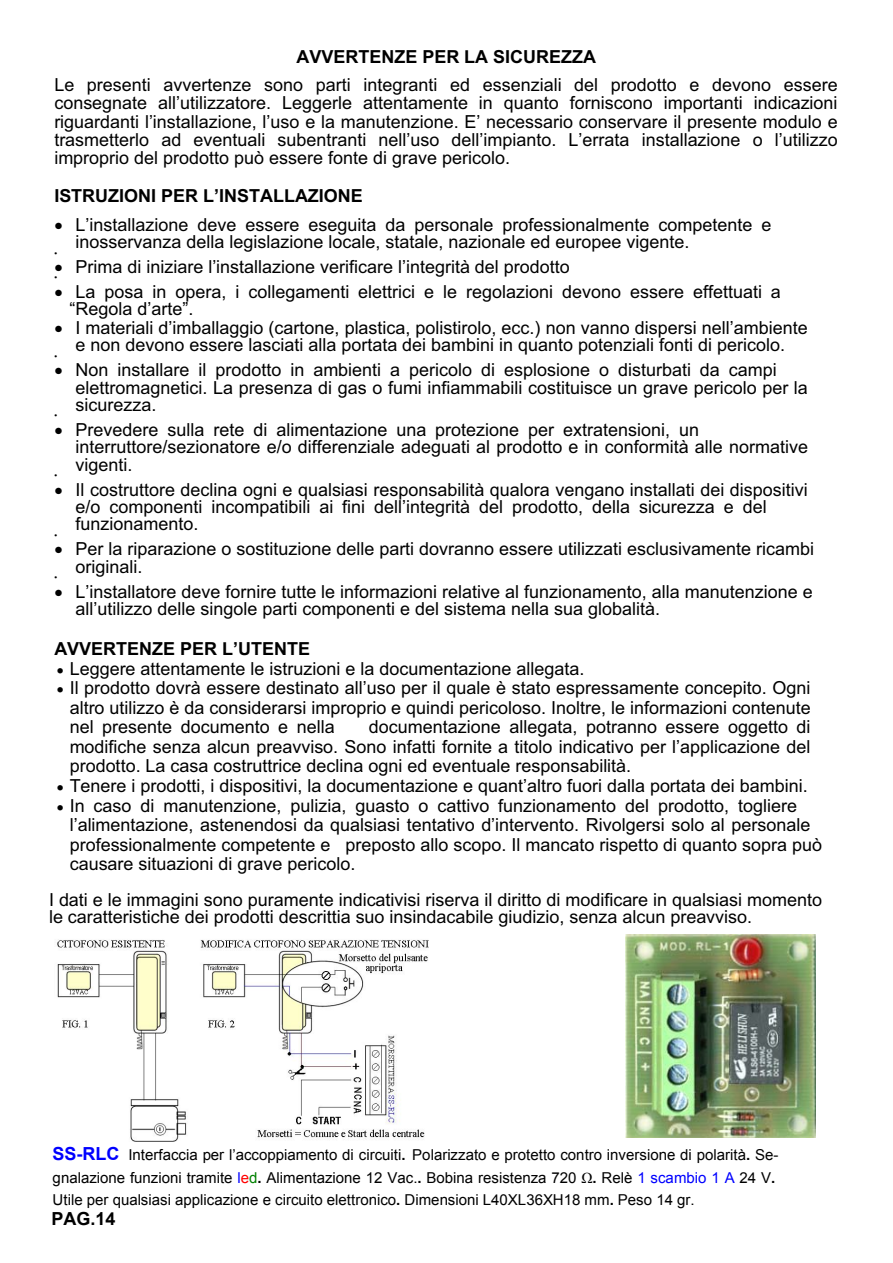
<style>
.page{position:relative;width:893px;height:1263px;background:#fff}
.page>*{position:absolute;margin:0;border:0;box-sizing:border-box;transform-origin:0 0}
.t1{font:18px/19.5px "Arial";color:#000}
.t2{font:700 18px "Arial";color:#000}
.t3{font:700 18px "Arial";color:#000}
.t4{font:15px/22.4px "Arial";color:#000}
.s1{font-weight:700;font-size:18px;color:#00f}
.s2{font-weight:700}
.s3{color:#00f}
.s4{color:#f00}
.s5{color:#008000}
.s6{font-family:"Times New Roman"}
</style>
<div class="page">
<img style="left:57px;top:939px;width:372px;height:202px">
<img style="left:625px;top:934px;width:191px;height:204px">
<p class="t2" style="left:296px;top:50px;width:301px">AVVERTENZE PER LA SICUREZZA</p>
<p class="t1" style="left:54px;top:77px;width:785px;line-height:18.3px;text-align:justify">Le presenti avvertenze sono parti integranti ed essenziali del prodotto e devono essere consegnate all’utilizzatore. Leggerle attentamente in quanto forniscono importanti indicazioni riguardanti l’installazione, l’uso e la manutenzione. E’ necessario conservare il presente modulo e trasmetterlo ad eventuali subentranti nell’uso dell’impianto. L’errata installazione o l’utilizzo improprio del prodotto può essere fonte di grave pericolo.</p>
<p class="t2" style="left:54px;top:189px;width:310px">ISTRUZIONI PER L’INSTALLAZIONE</p>
<p class="t1" style="left:76px;top:218px;width:697px;line-height:17.4px">L’installazione deve essere eseguita da personale professionalmente competente e inosservanza della legislazione locale, statale, nazionale ed europee vigente.</p>
<p class="t1" style="left:76px;top:256px;width:707px;line-height:24.8px">Prima di iniziare l’installazione verificare l’integrità del prodotto<br>La posa in opera, i collegamenti elettrici e le regolazioni devono essere effettuati a</p>
<p class="t1" style="left:76px;top:302px;width:734px;line-height:18px;text-indent:-6px">“Regola d’arte”.<br>I materiali d’imballaggio (cartone, plastica, polistirolo, ecc.) non vanno dispersi nell’ambiente e non devono essere lasciati alla portata dei bambini in quanto potenziali fonti di pericolo.</p>
<p class="t1" style="left:76px;top:363px;width:734px;line-height:17.4px">Non installare il prodotto in ambienti a pericolo di esplosione o disturbati da campi elettromagnetici. La presenza di gas o fumi infiammabili costituisce un grave pericolo per la sicurezza.</p>
<p class="t1" style="left:76px;top:423px;width:734px;line-height:17.4px">Prevedere sulla rete di alimentazione una protezione per extratensioni, un interruttore/sezionatore e/o differenziale adeguati al prodotto e in conformità alle normative vigenti.</p>
<p class="t1" style="left:76px;top:482px;width:734px;line-height:17.4px">Il costruttore declina ogni e qualsiasi responsabilità qualora vengano installati dei dispositivi e/o componenti incompatibili ai fini dell’integrità del prodotto, della sicurezza e del funzionamento.</p>
<p class="t1" style="left:76px;top:542px;width:740px;line-height:17.4px">Per la riparazione o sostituzione delle parti dovranno essere utilizzati esclusivamente ricambi originali.</p>
<p class="t1" style="left:76px;top:584px;width:739px;line-height:17.4px">L’installatore deve fornire tutte le informazioni relative al funzionamento, alla manutenzione e all’utilizzo delle singole parti componenti e del sistema nella sua globalità.</p>
<p class="t2" style="left:54px;top:642px;width:257px">AVVERTENZE PER L’UTENTE</p>
<p class="t1" style="left:70px;top:660px;width:743px">Leggere attentamente le istruzioni e la documentazione allegata.<br>Il prodotto dovrà essere destinato all’uso per il quale è stato espressamente concepito. Ogni altro utilizzo è da considerarsi improprio e quindi pericoloso. Inoltre, le informazioni contenute nel presente documento e nella</p>
<p class="t1" style="left:70px;top:719px;width:754px;text-indent:299px">documentazione allegata, potranno essere oggetto di modifiche senza alcun preavviso. Sono infatti fornite a titolo indicativo per l’applicazione del prodotto. La casa costruttrice declina ogni ed eventuale responsabilità.<br>Tenere i prodotti, i dispositivi, la documentazione e quant’altro fuori dalla portata dei bambini.<br>In caso di manutenzione, pulizia, guasto o cattivo funzionamento del prodotto, togliere l’alimentazione, astenendosi da qualsiasi tentativo d’intervento. Rivolgersi solo al personale professionalmente competente e preposto allo scopo. Il mancato rispetto di quanto sopra può causare situazioni di grave pericolo.</p>
<p class="t1" style="left:49px;top:893px;width:774px;line-height:16.6px">I dati e le immagini sono puramente indicativisi riserva il diritto di modificare in qualsiasi momento le caratteristiche dei prodotti descrittia suo insindacabile giudizio, senza alcun preavviso.</p>
<p class="t4" style="left:53px;top:1144px;width:727px"><span class="s1">SS-RLC</span> Interfaccia per l’accoppiamento di circuiti<span class="s2">.</span> Polarizzato e protetto contro inversione di polarità<span class="s2">.</span> Se&shy;gnalazione funzioni tramite <span class="s3">l</span><span class="s4">e</span><span class="s5">d</span><span class="s2">.</span> Alimentazione 12 Vac.<span class="s2">.</span> Bobina resistenza 720 <span class="s6">Ω</span><span class="s2">.</span> Relè <span class="s3">1 scambio 1 A</span> 24 V<span class="s2">.<br></span>Utile per qualsiasi applicazione e circuito elettronico<span class="s2">.</span> Dimensioni L40XL36XH18 mm<span class="s2">.</span> Peso 14 gr.</p>
<p class="t3" style="left:51px;top:1207px;width:66px">PAG.14</p>
</div>
